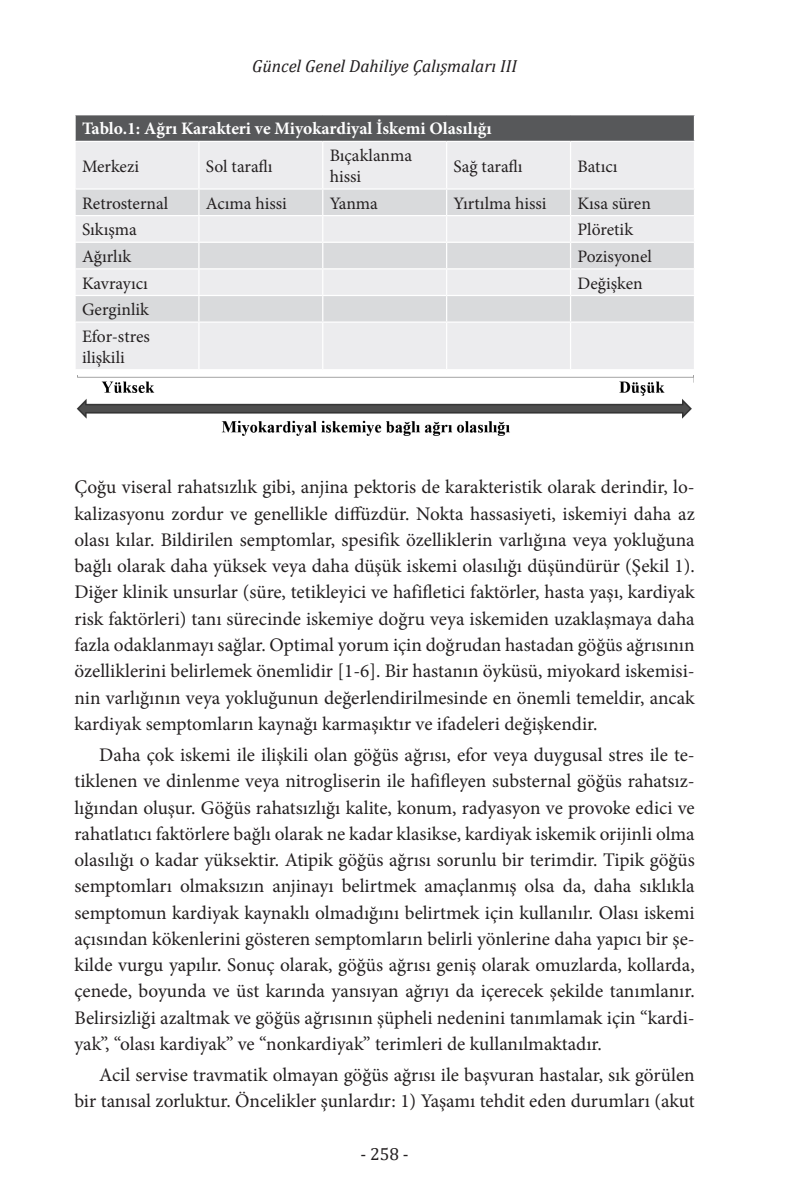
<style>
.page{position:relative;width:794px;height:1191px;background:#fff}
.page>*{position:absolute;margin:0;border:0;box-sizing:border-box;transform-origin:0 0}
.duzyazi{font:19.25px/26.2px "Minion Pro";color:#231f20;text-align:justify}
.tabloyazi{font:17.5px/21px "Minion Pro";color:#231f20}
.tabloyazibold{font:700 17.5px "Minion Pro";color:#fff}
.t1{font:italic 17.5px "Cambria";color:#231f20}
.t2{font:17.5px "Cambria";color:#231f20}
</style>
<div class="page">
<div style="left:75px;top:115px;width:619px;height:26px;background:#57585a"></div>
<div style="left:76px;top:142px;width:618px;height:227px;background:#ececee"></div>
<svg style="left:76px;top:190px;width:618px;height:131px;background:#e1e1e3"></svg>
<hr style="left:198px;top:142px;width:1px;height:46px;background:#fff">
<hr style="left:322px;top:142px;width:1px;height:46px;background:#fff">
<hr style="left:446px;top:142px;width:1px;height:46px;background:#fff">
<hr style="left:570px;top:142px;width:1px;height:46px;background:#fff">
<hr style="left:74px;top:188px;width:125px;height:2px;background:#fff">
<hr style="left:199px;top:188px;width:124px;height:2px;background:#fff">
<hr style="left:323px;top:188px;width:123px;height:2px;background:#fff">
<hr style="left:446px;top:188px;width:124px;height:2px;background:#fff">
<hr style="left:570px;top:188px;width:125px;height:2px;background:#fff">
<hr style="left:74px;top:215px;width:125px;height:1px;background:#fff">
<hr style="left:199px;top:215px;width:124px;height:1px;background:#fff">
<hr style="left:323px;top:215px;width:123px;height:1px;background:#fff">
<hr style="left:446px;top:215px;width:124px;height:1px;background:#fff">
<hr style="left:570px;top:215px;width:125px;height:1px;background:#fff">
<hr style="left:74px;top:242px;width:125px;height:1px;background:#fff">
<hr style="left:199px;top:242px;width:124px;height:1px;background:#fff">
<hr style="left:323px;top:242px;width:123px;height:1px;background:#fff">
<hr style="left:446px;top:242px;width:124px;height:1px;background:#fff">
<hr style="left:570px;top:242px;width:125px;height:1px;background:#fff">
<hr style="left:74px;top:268px;width:125px;height:1px;background:#fff">
<hr style="left:199px;top:268px;width:124px;height:1px;background:#fff">
<hr style="left:323px;top:268px;width:123px;height:1px;background:#fff">
<hr style="left:446px;top:268px;width:124px;height:1px;background:#fff">
<hr style="left:570px;top:268px;width:125px;height:1px;background:#fff">
<hr style="left:74px;top:295px;width:125px;height:1px;background:#fff">
<hr style="left:199px;top:295px;width:124px;height:1px;background:#fff">
<svg style="left:198px;top:190px;width:1px;height:131px"></svg>
<hr style="left:323px;top:295px;width:123px;height:1px;background:#fff">
<svg style="left:322px;top:190px;width:1px;height:131px"></svg>
<hr style="left:446px;top:295px;width:124px;height:1px;background:#fff">
<svg style="left:446px;top:190px;width:1px;height:131px"></svg>
<hr style="left:570px;top:295px;width:125px;height:1px;background:#fff">
<svg style="left:570px;top:190px;width:1px;height:131px"></svg>
<hr style="left:74px;top:321px;width:125px;height:2px;background:#fff">
<hr style="left:199px;top:321px;width:124px;height:2px;background:#fff">
<hr style="left:198px;top:323px;width:1px;height:46px;background:#fff">
<hr style="left:323px;top:321px;width:123px;height:2px;background:#fff">
<hr style="left:322px;top:323px;width:1px;height:46px;background:#fff">
<hr style="left:446px;top:321px;width:124px;height:2px;background:#fff">
<hr style="left:446px;top:323px;width:1px;height:46px;background:#fff">
<hr style="left:570px;top:321px;width:125px;height:2px;background:#fff">
<hr style="left:570px;top:323px;width:1px;height:46px;background:#fff">
<hr style="left:74px;top:115px;width:2px;height:26px;background:#fff">
<img style="left:76px;top:375px;width:617px;height:61px">
<p class="t1" style="left:252px;top:54px;width:266px">Güncel Genel Dahiliye Çalışmaları III</p>
<p class="tabloyazibold" style="left:82px;top:116px;width:411px">Tablo.1: Ağrı Karakteri ve Miyokardiyal İskemi Olasılığı</p>
<p class="tabloyazi" style="left:82px;top:155px;width:59px">Merkezi</p>
<p class="tabloyazi" style="left:206px;top:155px;width:68px">Sol taraflı</p>
<p class="tabloyazi" style="left:330px;top:145px;width:84px">Bıçaklanma hissi</p>
<p class="tabloyazi" style="left:453px;top:155px;width:71px">Sağ taraflı</p>
<p class="tabloyazi" style="left:577px;top:155px;width:42px">Batıcı</p>
<p class="tabloyazi" style="left:82px;top:193px;width:88px">Retrosternal</p>
<p class="tabloyazi" style="left:206px;top:193px;width:83px">Acıma hissi</p>
<p class="tabloyazi" style="left:330px;top:193px;width:50px">Yanma</p>
<p class="tabloyazi" style="left:453px;top:193px;width:94px">Yırtılma hissi</p>
<p class="tabloyazi" style="left:577px;top:193px;width:75px">Kısa süren</p>
<p class="tabloyazi" style="left:82px;top:219px;width:56px">Sıkışma</p>
<p class="tabloyazi" style="left:577px;top:219px;width:57px">Plöretik</p>
<p class="tabloyazi" style="left:82px;top:246px;width:51px">Ağırlık</p>
<p class="tabloyazi" style="left:577px;top:246px;width:76px">Pozisyonel</p>
<p class="tabloyazi" style="left:82px;top:272px;width:67px">Kavrayıcı</p>
<p class="tabloyazi" style="left:577px;top:272px;width:67px">Değişken</p>
<p class="tabloyazi" style="left:82px;top:299px;width:68px">Gerginlik</p>
<p class="tabloyazi" style="left:82px;top:326px;width:69px">Efor-stres ilişkili</p>
<p class="duzyazi" style="left:74px;top:474px;width:622px">Çoğu viseral rahatsızlık gibi, anjina pektoris de karakteristik olarak derindir, lo&shy;kalizasyonu zordur ve genellikle diffüzdür. Nokta hassasiyeti, iskemiyi daha az olası kılar. Bildirilen semptomlar, spesifik özelliklerin varlığına veya yokluğuna bağlı olarak daha yüksek veya daha düşük iskemi olasılığı düşündürür (Şekil 1).<br>Diğer klinik unsurlar (süre, tetikleyici ve hafifletici faktörler, hasta yaşı, kardiyak risk faktörleri) tanı sürecinde iskemiye doğru veya iskemiden uzaklaşmaya daha fazla odaklanmayı sağlar. Optimal yorum için doğrudan hastadan göğüs ağrısının özelliklerini belirlemek önemlidir [1-6]. Bir hastanın öyküsü, miyokard iskemisi&shy;nin varlığının veya yokluğunun değerlendirilmesinde en önemli temeldir, ancak kardiyak semptomların kaynağı karmaşıktır ve ifadeleri değişkendir.</p>
<p class="duzyazi" style="left:74px;top:742px;width:622px;text-indent:25px">Daha çok iskemi ile ilişkili olan göğüs ağrısı, efor veya duygusal stres ile te&shy;tiklenen ve dinlenme veya nitrogliserin ile hafifleyen substernal göğüs rahatsız&shy;lığından oluşur. Göğüs rahatsızlığı kalite, konum, radyasyon ve provoke edici ve rahatlatıcı faktörlere bağlı olarak ne kadar klasikse, kardiyak iskemik orijinli olma olasılığı o kadar yüksektir. Atipik göğüs ağrısı sorunlu bir terimdir. Tipik göğüs semptomları olmaksızın anjinayı belirtmek amaçlanmış olsa da, daha sıklıkla semptomun kardiyak kaynaklı olmadığını belirtmek için kullanılır. Olası iskemi açısından kökenlerini gösteren semptomların belirli yönlerine daha yapıcı bir şe&shy;kilde vurgu yapılır. Sonuç olarak, göğüs ağrısı geniş olarak omuzlarda, kollarda, çenede, boyunda ve üst karında yansıyan ağrıyı da içerecek şekilde tanımlanır.<br>Belirsizliği azaltmak ve göğüs ağrısının şüpheli nedenini tanımlamak için “kardi&shy;yak”, “olası kardiyak” ve “nonkardiyak” terimleri de kullanılmaktadır.</p>
<p class="duzyazi" style="left:74px;top:1061px;width:622px;text-align:right">Acil servise travmatik olmayan göğüs ağrısı ile başvuran hastalar, sık görülen bir tanısal zorluktur. Öncelikler şunlardır: 1) Yaşamı tehdit eden durumları (akut</p>
<p class="t2" style="left:360px;top:1143px;width:50px">- 258 -</p>
</div>
